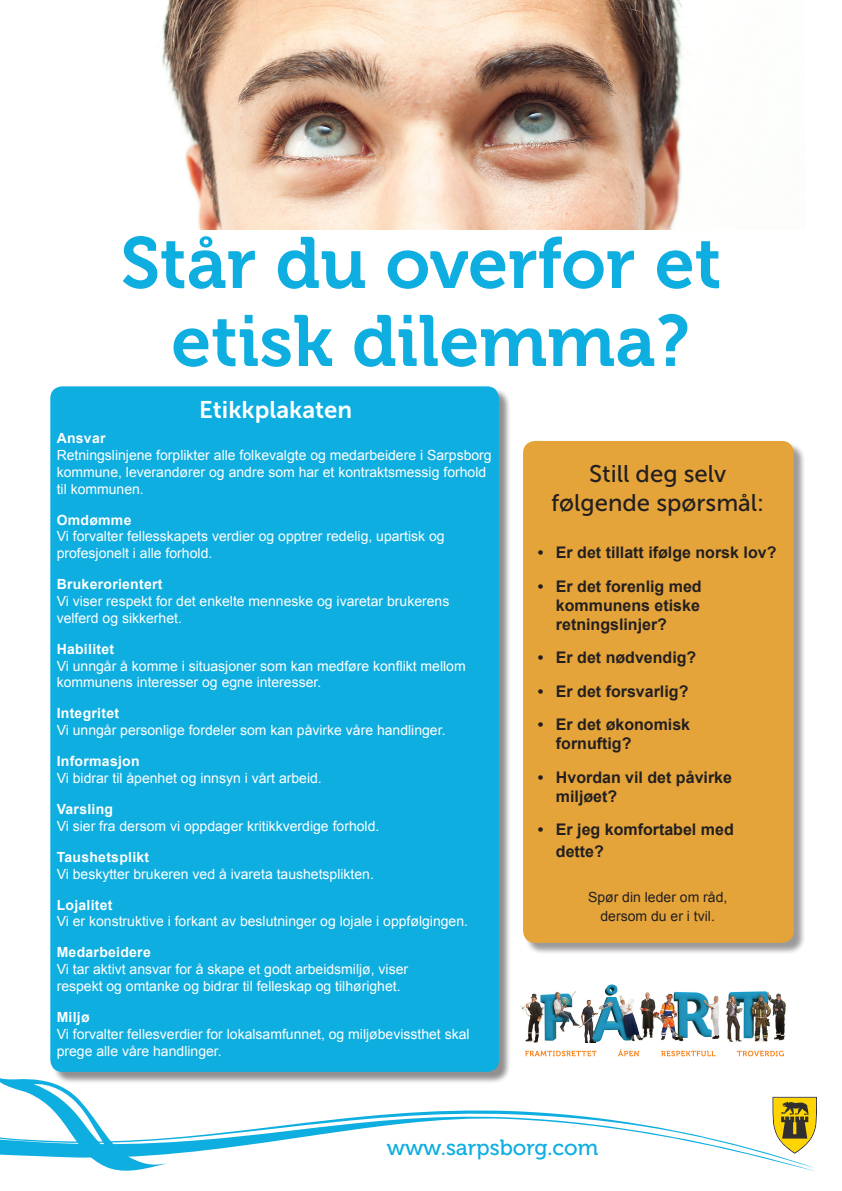
<style>
.page{position:relative;width:842px;height:1191px;background:#fff}
.page>*{position:absolute;margin:0;border:0;box-sizing:border-box;transform-origin:0 0}
.t1{font:72px "Museo 700";color:#0eaee0}
.t2{font:24px/28.8px "Museo Sans 500";color:#231f20;text-align:center}
.t3{font:24px "Museo Sans 700";color:#fff}
.t4{font:21.9px "Museo 500";color:#0eaee0}
.t5{font:700 16px/19.2px "Arial";color:#231f20}
.t6{font:14px/16.8px "Arial";color:#fff}
.t7{font:700 14px "Arial";letter-spacing:.02em;color:#fff}
.t8{font:14px/19.2px "Arial";color:#231f20;text-align:center}
</style>
<div class="page">
<svg style="left:168px;top:1110px;width:647px;height:58px"></svg>
<svg style="left:0;top:1078px;width:168px;height:93px"></svg>
<svg style="left:772px;top:1096px;width:45px;height:57px"></svg>
<img style="left:162px;top:0;width:521px;height:229px">
<img style="left:648px;top:992px;width:5px;height:46px">
<img style="left:520px;top:992px;width:53px;height:51px">
<img style="left:573px;top:984px;width:75px;height:59px">
<img style="left:653px;top:991px;width:59px;height:51px">
<img style="left:712px;top:991px;width:74px;height:51px">
<svg style="left:525px;top:1050px;width:72px;height:6px"></svg>
<svg style="left:618px;top:1049px;width:21px;height:7px"></svg>
<svg style="left:661px;top:1050px;width:54px;height:6px"></svg>
<svg style="left:737px;top:1050px;width:47px;height:6px"></svg>
<div style="left:52px;top:388px;width:460px;height:696px;background:#231f20;opacity:.5"></div>
<div style="left:50px;top:386px;width:449px;height:685px;background:#0eaee0;border-radius:12px"></div>
<div style="left:524px;top:442px;width:282px;height:513px;background:#231f20;opacity:.5"></div>
<div style="left:523px;top:441px;width:271px;height:502px;background:#e4a43a;border-radius:12px"></div>
<p class="t1" style="left:121px;top:223px;width:602px">Står du overfor et</p>
<p class="t1" style="left:171px;top:301px;width:520px">etisk dilemma?</p>
<p class="t3" style="left:199px;top:396px;width:154px">Etikkplakaten</p>
<p class="t7" style="left:57px;top:429px;width:50px">Ansvar</p>
<p class="t6" style="left:57px;top:447px;width:436px">Retningslinjene forplikter alle folkevalgte og medarbeidere i Sarpsborg kommune, leverandører og andre som har et kontraktsmessig forhold til kommunen.</p>
<p class="t7" style="left:57px;top:510px;width:76px">Omdømme</p>
<p class="t6" style="left:57px;top:528px;width:390px">Vi forvalter fellesskapets verdier og opptrer redelig, upartisk og profesjonelt i alle forhold.</p>
<p class="t7" style="left:57px;top:575px;width:107px">Brukerorientert</p>
<p class="t6" style="left:57px;top:593px;width:394px">Vi viser respekt for det enkelte menneske og ivaretar brukerens velferd og sikkerhet.</p>
<p class="t7" style="left:57px;top:639px;width:59px">Habilitet</p>
<p class="t6" style="left:57px;top:657px;width:410px">Vi unngår å komme i situasjoner som kan medføre konflikt mellom kommunens interesser og egne interesser.</p>
<p class="t7" style="left:57px;top:704px;width:64px">Integritet</p>
<p class="t6" style="left:57px;top:722px;width:390px">Vi unngår personlige fordeler som kan påvirke våre handlinger.</p>
<p class="t7" style="left:57px;top:752px;width:84px">Informasjon</p>
<p class="t6" style="left:57px;top:769px;width:267px">Vi bidrar til åpenhet og innsyn i vårt arbeid.</p>
<p class="t7" style="left:57px;top:799px;width:58px">Varsling</p>
<p class="t6" style="left:57px;top:817px;width:324px">Vi sier fra dersom vi oppdager kritikkverdige forhold.</p>
<p class="t7" style="left:57px;top:847px;width:94px">Taushetsplikt</p>
<p class="t6" style="left:57px;top:865px;width:319px">Vi beskytter brukeren ved å ivareta taushetsplikten.</p>
<p class="t7" style="left:57px;top:895px;width:57px">Lojalitet</p>
<p class="t6" style="left:57px;top:913px;width:413px">Vi er konstruktive i forkant av beslutninger og lojale i oppfølgingen.</p>
<p class="t7" style="left:57px;top:943px;width:96px">Medarbeidere</p>
<p class="t6" style="left:57px;top:961px;width:353px">Vi tar aktivt ansvar for å skape et godt arbeidsmiljø, viser respekt og omtanke og bidrar til felleskap og tilhørighet.</p>
<p class="t7" style="left:57px;top:1007px;width:35px">Miljø</p>
<p class="t6" style="left:57px;top:1025px;width:414px">Vi forvalter fellesverdier for lokalsamfunnet, og miljøbevissthet skal prege alle våre handlinger.</p>
<p class="t2" style="left:551px;top:459px;width:215px">Still deg selv følgende spørsmål:</p>
<p class="t5" style="left:538px;top:543px;width:240px">• Er det tillatt ifølge norsk lov?</p>
<p class="t5" style="left:556px;top:577px;width:147px;text-align:justify;text-indent:-18px">• Er det forenlig med kommunens etiske retningslinjer?</p>
<p class="t5" style="left:538px;top:648px;width:160px">• Er det nødvendig?</p>
<p class="t5" style="left:538px;top:682px;width:152px">• Er det forsvarlig?</p>
<p class="t5" style="left:556px;top:715px;width:136px;text-indent:-18px">• Er det økonomisk fornuftig?</p>
<p class="t5" style="left:556px;top:768px;width:178px;text-indent:-18px">• Hvordan vil det påvirke miljøet?</p>
<p class="t5" style="left:556px;top:819px;width:179px;line-height:21.6px;text-indent:-18px">• Er jeg komfortabel med dette?</p>
<p class="t8" style="left:588px;top:887px;width:141px">Spør din leder om råd, dersom du er i tvil.</p>
<p class="t4" style="left:387px;top:1135px;width:213px">www.sarpsborg.com</p>
</div>
